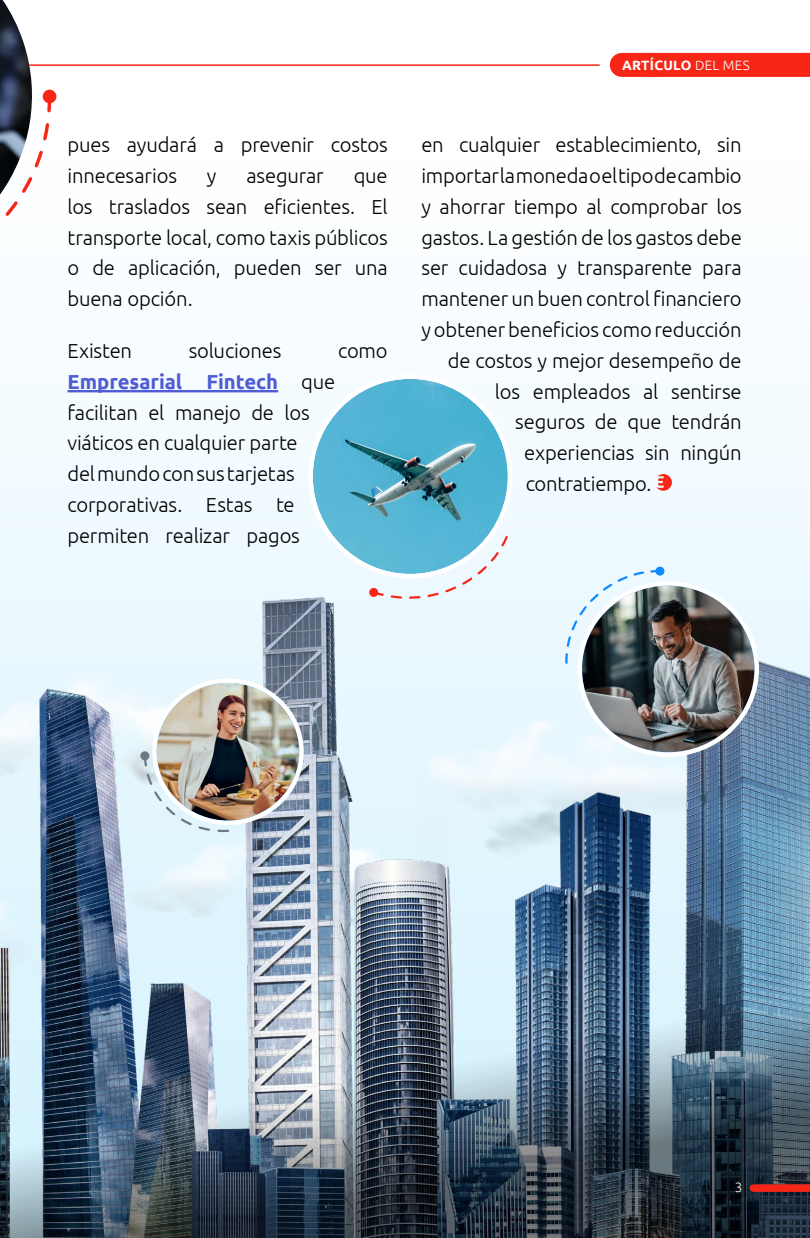
<style>
.page{position:relative;width:810px;height:1238px;background:#fff}
.page>*{position:absolute;margin:0;border:0;box-sizing:border-box;transform-origin:0 0}
.t1{font:300 20.25px/30.8px "Ubuntu";letter-spacing:-.01em;color:#000}
.t2{font:700 13.5px "Ubuntu";letter-spacing:.02em;color:#fff}
.t3{font:300 13.5px "Ubuntu";color:#fff}
.s1{font-weight:700;color:#4f5cd6}
.s2{font-weight:300}
</style>
<div class="page">
<div style="left:622px;top:53px;width:32px;height:24px;background:#f72617"></div>
<div style="left:649px;top:53px;width:161px;height:24px;background:#f72617"></div>
<hr style="left:1px;top:64px;width:598px;height:2px;background:#f72617">
<div style="left:0;top:162px;width:810px;height:1076px;background:#f7fcff"></div>
<img style="left:0;top:575px;width:810px;height:400px">
<svg style="left:656px;top:474px;width:16px;height:17px"></svg>
<hr style="left:68px;top:390px;width:210px;height:2px;background:#4f5cd6">
<div style="left:311px;top:376px;width:199px;height:200px;background:#fff;border-radius:50%"></div>
<img style="left:313px;top:379px;width:195px;height:195px;border-radius:97px">
<img style="left:157px;top:683px;width:142px;height:137px">
<div style="left:152px;top:678px;width:152px;height:147px;border:4px solid #fff;border-radius:50%"></div>
<svg style="left:0;top:0;width:53px;height:216px"></svg>
<div style="left:43px;top:90px;width:13px;height:13px;background:#f72617;border-radius:50%"></div>
<svg style="left:369px;top:534px;width:141px;height:75px"></svg>
<img style="left:143px;top:753px;width:87px;height:80px">
<div style="left:140px;top:751px;width:9px;height:9px;background:#6d7787;border-radius:50%"></div>
<img style="left:0;top:975px;width:810px;height:263px">
<img style="left:582px;top:585px;width:172px;height:167px">
<div style="left:578px;top:581px;width:181px;height:175px;border:4px solid #fff;border-radius:50%"></div>
<svg style="left:564px;top:570px;width:98px;height:95px"></svg>
<svg style="left:655px;top:566px;width:10px;height:10px"></svg>
<div style="left:753px;top:1184px;width:33px;height:7px;background:#f72617"></div>
<div style="left:781px;top:1184px;width:29px;height:7px;background:#f72617"></div>
<p class="t1" style="left:68px;top:129px;width:322px">pues ayudará a prevenir costos innecesarios</p>
<p class="t1" style="left:68px;top:160px;width:322px;text-align:justify;text-indent:286px">que los traslados sean eficientes. El transporte local, como taxis públicos o de aplicación, pueden ser una buena opción.</p>
<p class="t1" style="left:68px;top:335px;width:66px">Existen</p>
<p class="t1" style="left:189px;top:335px;width:94px">soluciones</p>
<p class="t1" style="left:338px;top:335px;width:51px">como</p>
<p class="t1" style="left:68px;top:366px;width:269px"><span class="s1">Empresarial Fintech</span> que facilitan el manejo de los viáticos en cualquier parte<br>del mundo con sus tarjetas corporativas. Estas te permiten realizar pagos</p>
<p class="t1" style="left:207px;top:160px;width:11px">y</p>
<p class="t1" style="left:246px;top:160px;width:79px">asegurar</p>
<p class="t2" style="left:622px;top:57px;width:129px">ARTÍCULO <span class="s2">DEL MES</span></p>
<p class="t1" style="left:422px;top:129px;width:322px">en cualquier establecimiento, sin</p>
<p class="t1" style="left:422px;top:160px;width:322px">importar la moneda o el tipo de cambio</p>
<p class="t1" style="left:422px;top:191px;width:322px">y ahorrar tiempo al comprobar los</p>
<p class="t1" style="left:422px;top:221px;width:322px">gastos. La gestión de los gastos debe</p>
<p class="t1" style="left:422px;top:252px;width:322px">ser cuidadosa y transparente para</p>
<p class="t1" style="left:422px;top:283px;width:322px">mantener un buen control financiero</p>
<p class="t1" style="left:422px;top:314px;width:322px">y obtener beneficios como reducción</p>
<p class="t1" style="left:448px;top:345px;width:295px">de costos y mejor desempeño de</p>
<p class="t1" style="left:495px;top:375px;width:248px">los empleados al sentirse</p>
<p class="t1" style="left:515px;top:406px;width:228px">seguros de que tendrán</p>
<p class="t1" style="left:524px;top:437px;width:219px">experiencias sin ningún</p>
<p class="t1" style="left:526px;top:468px;width:127px">contratiempo.</p>
<p class="t3" style="left:735px;top:1179px;width:9px">3</p>
</div>
